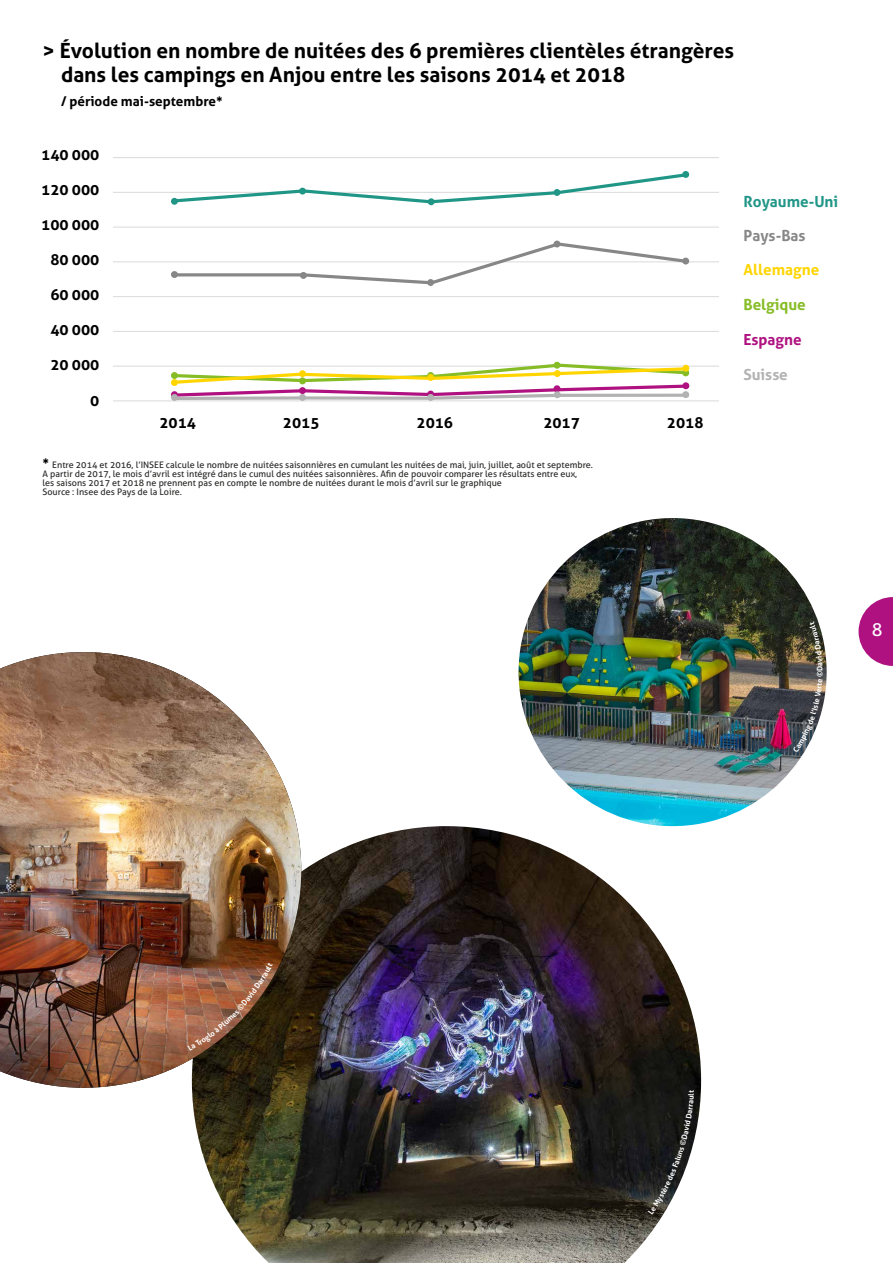
<style>
.page{position:relative;width:893px;height:1263px;background:#fff}
.page>*{position:absolute;margin:0;border:0;box-sizing:border-box;transform-origin:0 0}
.t1{font:700 21px/24px "Aller";color:#000}
.t2{font:18px "Aller";color:#fff}
.t3{font:700 15.3px "Aller";color:#209687}
.t4{font:700 15.3px "Aller";color:#ffd500}
.t5{font:700 15.3px "Aller";color:#878787}
.t6{font:700 15.3px "Aller";color:#86bc25}
.t7{font:700 15.3px "Aller";color:#af1280}
.t8{font:700 15.3px "Aller";color:#b3b2b2}
.t9{font:700 15.15px "Aller";color:#000}
.t10{font:700 13.5px "Aller";color:#000}
.t11{font:9px/9px "Aller";color:#282827}
.t12{font:700 7.5px "Aller";color:#fff}
.s1{font-family:"DIN"}
.s2{font-family:"DIN";font-weight:700;font-size:13.5px;color:#000}
</style>
<div class="page">
<svg style="left:858px;top:597px;width:35px;height:69px"></svg>
<hr style="left:113px;top:401px;width:606px;height:1px;background:#dadada">
<hr style="left:113px;top:366px;width:606px;height:1px;background:#dadada">
<hr style="left:113px;top:331px;width:606px;height:1px;background:#dadada">
<hr style="left:113px;top:296px;width:606px;height:1px;background:#dadada">
<hr style="left:113px;top:262px;width:606px;height:1px;background:#dadada">
<hr style="left:113px;top:227px;width:606px;height:1px;background:#dadada">
<hr style="left:113px;top:192px;width:606px;height:1px;background:#dadada">
<hr style="left:113px;top:157px;width:606px;height:1px;background:#dadada">
<svg style="left:171px;top:171px;width:519px;height:34px"></svg>
<svg style="left:171px;top:362px;width:521px;height:40px"></svg>
<div style="left:171px;top:198px;width:7px;height:7px;background:#209687;border-radius:50%"></div>
<div style="left:299px;top:188px;width:7px;height:7px;background:#209687;border-radius:50%"></div>
<div style="left:428px;top:198px;width:7px;height:7px;background:#209687;border-radius:50%"></div>
<div style="left:554px;top:189px;width:6px;height:7px;background:#209687;border-radius:50%"></div>
<div style="left:682px;top:171px;width:7px;height:7px;background:#209687;border-radius:50%"></div>
<svg style="left:171px;top:241px;width:520px;height:45px"></svg>
<div style="left:682px;top:258px;width:7px;height:6px;background:#878787;border-radius:50%"></div>
<div style="left:171px;top:372px;width:7px;height:7px;background:#86bc25;border-radius:50%"></div>
<div style="left:299px;top:377px;width:7px;height:7px;background:#86bc25;border-radius:50%"></div>
<svg style="left:427px;top:372px;width:7px;height:7px"></svg>
<div style="left:554px;top:362px;width:6px;height:7px;background:#86bc25;border-radius:50%"></div>
<div style="left:682px;top:369px;width:7px;height:7px;background:#86bc25;border-radius:50%"></div>
<div style="left:171px;top:379px;width:7px;height:7px;background:#ffd500;border-radius:50%"></div>
<div style="left:299px;top:370px;width:7px;height:7px;background:#ffd500;border-radius:50%"></div>
<div style="left:427px;top:374px;width:7px;height:7px;background:#ffd500;border-radius:50%"></div>
<div style="left:554px;top:370px;width:7px;height:7px;background:#ffd500;border-radius:50%"></div>
<div style="left:682px;top:365px;width:7px;height:7px;background:#ffd500;border-radius:50%"></div>
<svg style="left:171px;top:391px;width:7px;height:7px"></svg>
<div style="left:299px;top:387px;width:7px;height:7px;background:#af1280;border-radius:50%"></div>
<svg style="left:427px;top:391px;width:7px;height:6px"></svg>
<div style="left:554px;top:385px;width:6px;height:7px;background:#af1280;border-radius:50%"></div>
<div style="left:682px;top:382px;width:7px;height:7px;background:#af1280;border-radius:50%"></div>
<div style="left:171px;top:394px;width:7px;height:7px;background:#b3b2b2;border-radius:50%"></div>
<div style="left:299px;top:394px;width:7px;height:7px;background:#b3b2b2;border-radius:50%"></div>
<div style="left:427px;top:394px;width:7px;height:7px;background:#b3b2b2;border-radius:50%"></div>
<div style="left:554px;top:391px;width:7px;height:7px;background:#b3b2b2;border-radius:50%"></div>
<div style="left:682px;top:391px;width:7px;height:7px;background:#b3b2b2;border-radius:50%"></div>
<img style="left:192px;top:826px;width:509px;height:437px">
<img style="left:519px;top:518px;width:308px;height:308px;border-radius:154px">
<img style="left:0;top:652px;width:301px;height:436px">
<svg style="left:648px;top:1090px;width:46px;height:124px"></svg>
<svg style="left:793px;top:679px;width:29px;height:74px;background:#6f6e6f"></svg>
<svg style="left:809px;top:622px;width:14px;height:48px"></svg>
<svg style="left:187px;top:963px;width:86px;height:88px;background:#7c4f36"></svg>
<h1 class="t1" style="left:61px;top:38px;width:675px;text-indent:-18px">&gt; Évolution en nombre de nuitées des 6 premières clientèles étrangères dans les campings en Anjou entre les saisons 2014 et 2018</h1>
<h3 class="t10" style="left:61px;top:93px;width:163px">/ période mai-septembre<span class="s1">*</span></h3>
<h3 class="t9" style="left:41px;top:145px;width:60px">140 000</h3>
<h3 class="t9" style="left:41px;top:180px;width:60px">120 000</h3>
<h3 class="t9" style="left:41px;top:215px;width:60px">100 000</h3>
<h3 class="t9" style="left:50px;top:250px;width:50px">80 000</h3>
<h3 class="t9" style="left:50px;top:286px;width:50px">60 000</h3>
<h3 class="t9" style="left:50px;top:321px;width:50px">40 000</h3>
<h3 class="t9" style="left:50px;top:356px;width:50px">20 000</h3>
<h3 class="t9" style="left:90px;top:391px;width:11px">0</h3>
<h3 class="t9" style="left:159px;top:413px;width:38px">2014</h3>
<h3 class="t9" style="left:283px;top:413px;width:38px">2015</h3>
<h3 class="t9" style="left:416px;top:413px;width:38px">2016</h3>
<h3 class="t9" style="left:543px;top:413px;width:38px">2017</h3>
<h3 class="t9" style="left:667px;top:413px;width:38px">2018</h3>
<p class="t11" style="left:43px;top:460px;width:552px"><span class="s2">*</span> Entre 2014 et 2016, l’INSEE calcule le nombre de nuitées saisonnières en cumulant les nuitées de mai, juin, juillet, août et septembre.<br>A partir de 2017, le mois d’avril est intégré dans le cumul des nuitées saisonnières. Afin de pouvoir comparer les résultats entre eux,<br>les saisons 2017 et 2018 ne prennent pas en compte le nombre de nuitées durant le mois d’avril sur le graphique<br>Source : Insee des Pays de la Loire.</p>
<h3 class="t3" style="left:743px;top:192px;width:96px">Royaume-Uni</h3>
<h3 class="t5" style="left:743px;top:226px;width:64px">Pays-Bas</h3>
<h3 class="t4" style="left:743px;top:260px;width:77px">Allemagne</h3>
<h3 class="t6" style="left:743px;top:295px;width:64px">Belgique</h3>
<h3 class="t7" style="left:743px;top:330px;width:60px">Espagne</h3>
<h3 class="t8" style="left:743px;top:365px;width:46px">Suisse</h3>
<p class="t12" style="left:815px;top:677px;width:8px;rotate:-90deg">©</p>
<h2 class="t2" style="left:872px;top:618px;width:12px">8</h2>
</div>
